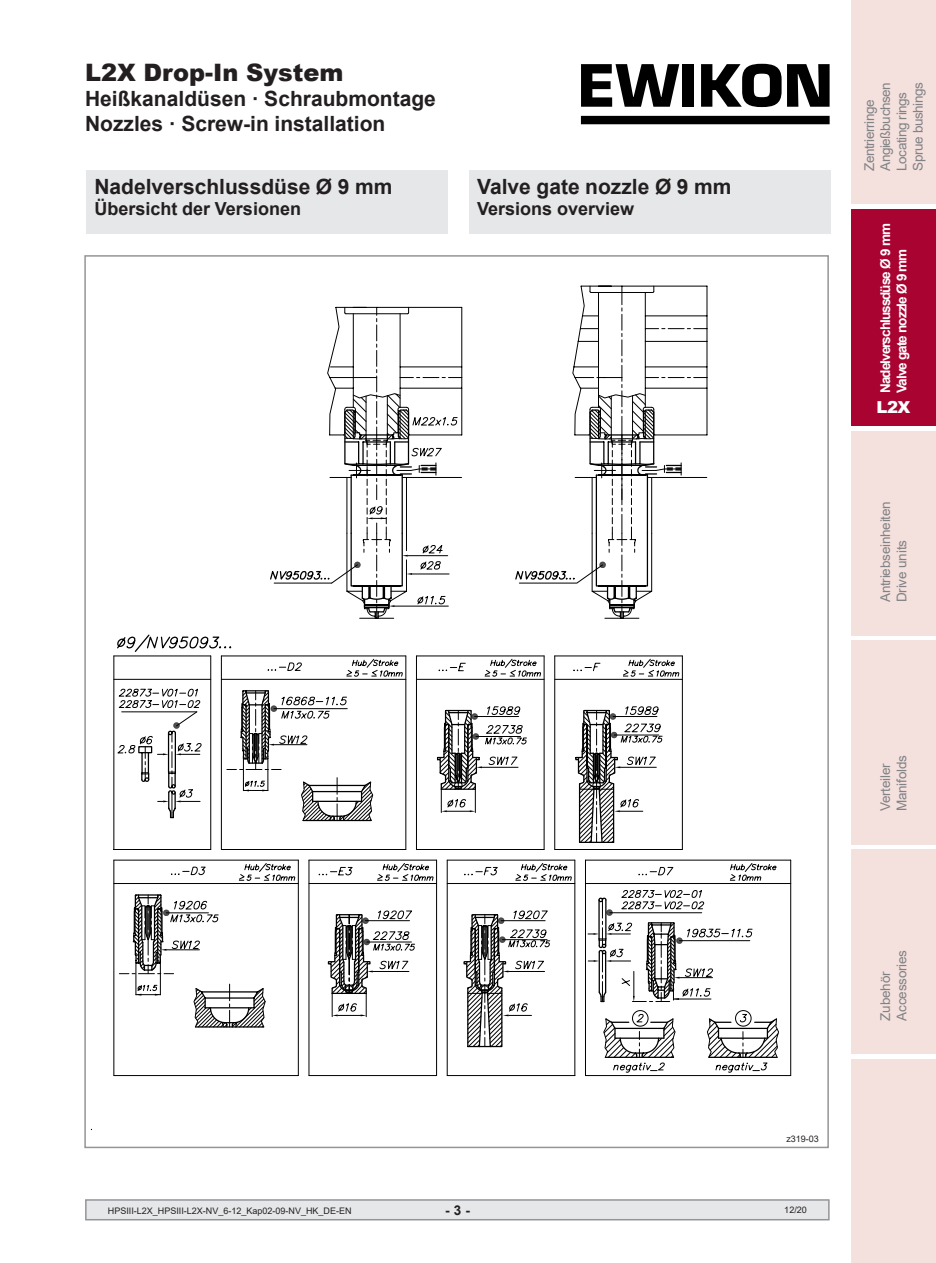
<style>
.page{position:relative;width:936px;height:1263px;background:#fff}
.page>*{position:absolute;margin:0;border:0;box-sizing:border-box;transform-origin:0 0}
.t1{font:900 24px "Arial";color:#231f20}
.Arial-14pt-fett{font:700 21px/25.2px "Arial";color:#231f20}
.Arial-14pt-fett-2{font:700 18px "Arial";color:#231f20}
.Arial-12pt-fett{font:700 18px "Arial";color:#231f20}
.t2{font:900 16.5px "Arial";color:#fff}
.t3{font:13.5px/16.2px "Arial";letter-spacing:-.015em;color:#808285}
.t4{font:700 13.5px/16.2px "Arial";letter-spacing:-.07em;color:#fff}
.t5{font:700 13.5px "Arial";color:#231f20}
.t6{font:9px "Arial";color:#231f20}
</style>
<div class="page">
<div style="left:85px;top:1199px;width:744px;height:21px;background:#e6e7e9;border:2px solid #939598"></div>
<div style="left:850px;top:0;width:85px;height:204px;background:#f4e0dd"></div>
<div style="left:850px;top:431px;width:85px;height:204px;background:#f4e0dd"></div>
<div style="left:850px;top:640px;width:85px;height:204px;background:#f4e0dd"></div>
<div style="left:850px;top:1059px;width:85px;height:204px;background:#f4e0dd"></div>
<div style="left:850px;top:850px;width:85px;height:204px;background:#f4e0dd"></div>
<div style="left:850px;top:209px;width:85px;height:217px;background:#a90332"></div>
<div style="left:581px;top:116px;width:248px;height:8px;background:#000"></div>
<svg style="left:581px;top:64px;width:98px;height:43px"></svg>
<div style="left:682px;top:64px;width:11px;height:43px;background:#000"></div>
<svg style="left:701px;top:64px;width:80px;height:43px"></svg>
<svg style="left:787px;top:64px;width:42px;height:43px"></svg>
<div style="left:86px;top:170px;width:361px;height:64px;background:#e6e7e9"></div>
<div style="left:468px;top:170px;width:362px;height:64px;background:#e6e7e9"></div>
<svg style="left:113px;top:655px;width:154px;height:195px"></svg>
<hr style="left:554px;top:849px;width:128px;height:1px;background:#000">
<svg style="left:160px;top:860px;width:139px;height:216px"></svg>
<svg style="left:119px;top:894px;width:146px;height:133px"></svg>
<svg style="left:585px;top:860px;width:206px;height:216px"></svg>
<svg style="left:116px;top:286px;width:591px;height:558px"></svg>
<svg style="left:334px;top:746px;width:278px;height:207px"></svg>
<svg style="left:308px;top:860px;width:267px;height:216px"></svg>
<h1 class="t1" style="left:85px;top:55px;width:260px">L2X Drop-In System</h1>
<h2 class="Arial-14pt-fett" style="left:85px;top:86px;width:352px">Heißkanaldüsen · Schraubmontage<br>Nozzles · Screw-in installation</h2>
<p class="Arial-14pt-fett" style="left:94px;top:174px;width:299px">Nadelverschlussdüse Ø 9 mm</p>
<p class="Arial-14pt-fett-2" style="left:94px;top:196px;width:208px">Übersicht der Versionen</p>
<p class="Arial-14pt-fett" style="left:477px;top:174px;width:256px">Valve gate nozzle Ø 9 mm</p>
<p class="Arial-12pt-fett" style="left:477px;top:196px;width:158px">Versions overview</p>
<p class="t3" style="left:861px;top:171px;width:90px;rotate:-90deg">Zentrierringe<br>Angießbuchsen<br>Locating rings<br>Sprue bushings</p>
<p class="t4" style="left:877px;top:393px;width:171px;rotate:-90deg">Nadelverschlussdüse Ø 9 mm<br>Valve gate nozzle Ø 9 mm</p>
<p class="t2" style="left:876px;top:395px;width:36px">L2X</p>
<p class="t3" style="left:877px;top:602px;width:103px;rotate:-90deg">Antriebseinheiten<br>Drive units</p>
<p class="t6" style="left:786px;top:1132px;width:34px">z319-03</p>
<p class="t6" style="left:108px;top:1204px;width:245px">HPSIII-L2X_HPSIII-L2X-NV_6-12_Kap02-09-NV_HK_DE-EN</p>
<p class="t5" style="left:445px;top:1200px;width:26px">- 3 -</p>
<p class="t6" style="left:784px;top:1204px;width:24px">12/20</p>
<p class="t3" style="left:877px;top:811px;width:58px;rotate:-90deg">Verteiler<br>Manifolds</p>
<p class="t3" style="left:877px;top:1021px;width:72px;rotate:-90deg">Zubehör<br>Accessories</p>
</div>
